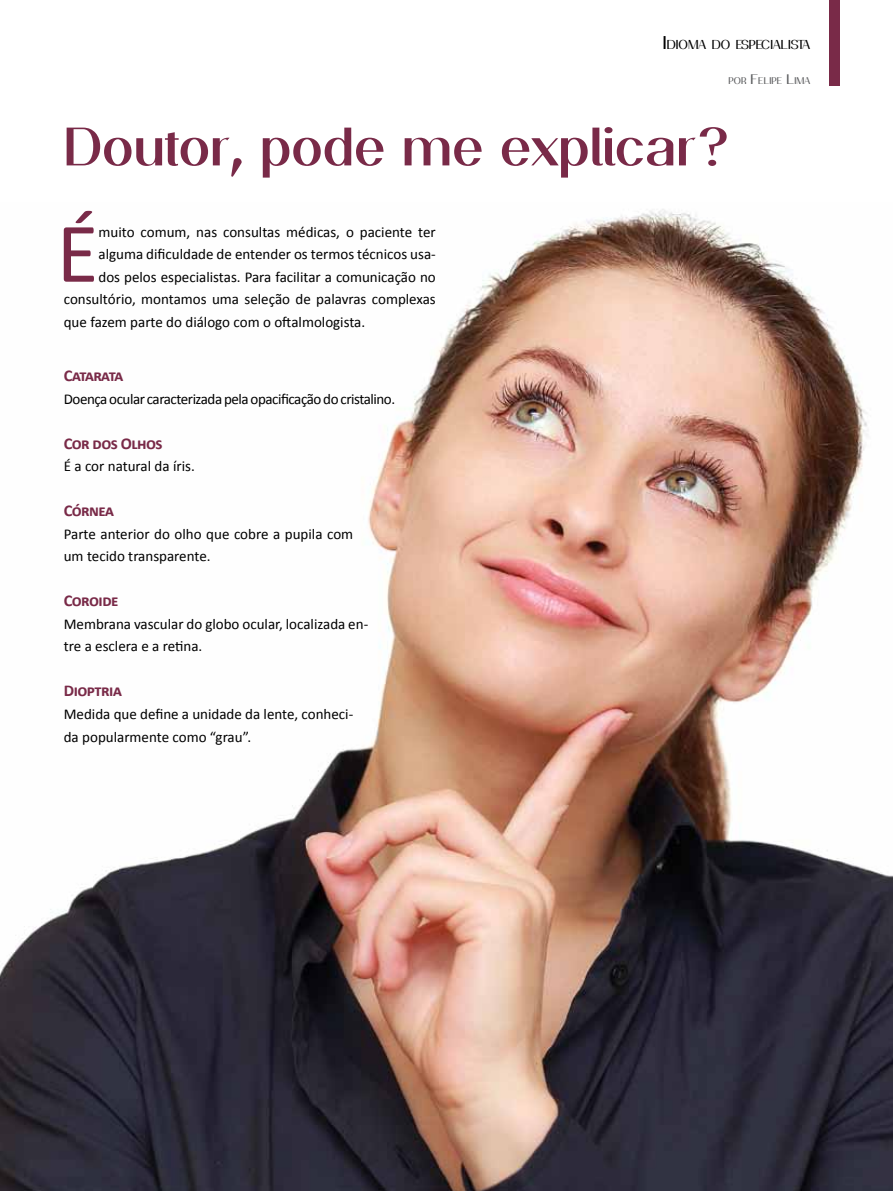
<style>
.page{position:relative;width:893px;height:1191px;background:#fff}
.page>*{position:absolute;margin:0;border:0;box-sizing:border-box;transform-origin:0 0}
.t1{font:85.95px "Calibri";color:#792a48}
.t2{font:600 52.5px "Passion Sans P Dai";color:#792a48}
.t3{font:700 16.5px "Calibri";letter-spacing:-.03em;color:#792a48}
.t4{font:700 16.5px "Calibri";letter-spacing:-.085em;color:#792a48}
.t5{font:15px/22.5px "Calibri";color:#000}
.t6{font:15px "Calibri";letter-spacing:-.03em;color:#000}
.t7{font:12.6px "Passion Sans P Dag";color:#000}
.t8{font:9.45px "Passion Sans P Dag";color:#58595b}
.s1{font-size:18px}
.s2{font-size:13.5px}
</style>
<div class="page">
<img style="left:0;top:209px;width:893px;height:982px">
<div style="left:829px;top:0;width:11px;height:85px;background:#792a48"></div>
<p class="t7" style="left:663px;top:37px;width:149px"><span class="s1">I</span>DIOMA DO ESPECIALISTA</p>
<p class="t8" style="left:728px;top:75px;width:83px">POR <span class="s2">F</span>ELIPE <span class="s2">L</span>IMA</p>
<h2 class="t2" style="left:64px;top:115px;width:666px">Doutor, pode me explicar?</h2>
<h1 class="t1" style="left:57px;top:199px;width:43px">É</h1>
<p class="t5" style="left:99px;top:220px;width:339px">muito comum, nas consultas médicas, o paciente ter</p>
<p class="t5" style="left:99px;top:243px;width:339px">alguma dificuldade de entender os termos técnicos usa-</p>
<p class="t5" style="left:99px;top:265px;width:339px">dos pelos especialistas. Para facilitar a comunicação no</p>
<p class="t5" style="left:64px;top:288px;width:374px">consultório, montamos uma seleção de palavras complexas</p>
<p class="t5" style="left:64px;top:310px;width:303px">que fazem parte do diálogo com o oftalmologista.</p>
<p class="t4" style="left:64px;top:365px;width:61px">Catarata</p>
<p class="t6" style="left:64px;top:389px;width:333px">Doença ocular caracterizada pela opacificação do cristalino.</p>
<p class="t3" style="left:64px;top:433px;width:100px">Cor dos Olhos</p>
<p class="t5" style="left:64px;top:455px;width:132px">É a cor natural da íris.</p>
<p class="t3" style="left:64px;top:500px;width:52px">Córnea</p>
<p class="t5" style="left:64px;top:523px;width:291px">Parte anterior do olho que cobre a pupila com um tecido transparente.</p>
<p class="t3" style="left:64px;top:590px;width:56px">Coroide</p>
<p class="t5" style="left:64px;top:613px;width:306px">Membrana vascular do globo ocular, localizada en&shy;tre a esclera e a retina.</p>
<p class="t3" style="left:64px;top:680px;width:60px">Dioptria</p>
<p class="t5" style="left:64px;top:703px;width:291px">Medida que define a unidade da lente, conheci&shy;da popularmente como “grau”.</p>
</div>
